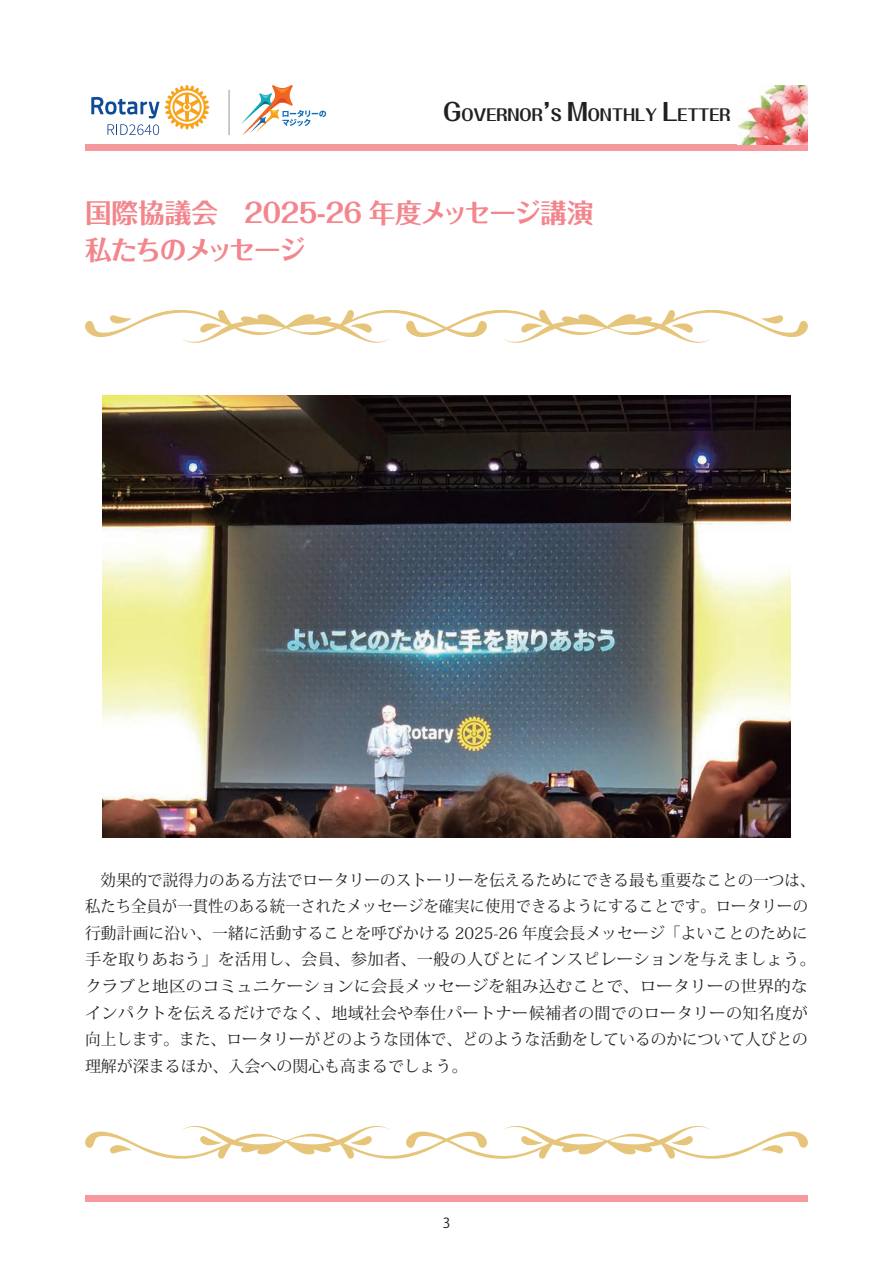
<style>
.page{position:relative;width:893px;height:1263px;background:#fff}
.page>*{position:absolute;margin:0;border:0;box-sizing:border-box;transform-origin:0 0}
.t1{font:700 26.55px/37.2px "Folk Pro";letter-spacing:-.035em;color:#f3858d}
.t2{font:15.9px/26.5px "Koz Min Pr 6 N";letter-spacing:.005em;color:#231f20}
.t3{font:700 15.9px "Folk Pro";color:#231f20}
.t4{font:13.8px "Koz Go Pr 6 N";color:#231f20}
.s1{font-size:23.85px}
</style>
<div class="page">
<div style="left:85px;top:1195px;width:723px;height:6px;background:#f6989d"></div>
<div style="left:85px;top:145px;width:723px;height:6px;background:#f6989d"></div>
<svg style="left:241px;top:85px;width:85px;height:50px"></svg>
<hr style="left:229px;top:90px;width:1px;height:45px;background:#939598">
<img style="left:737px;top:85px;width:71px;height:60px">
<svg style="left:91px;top:97px;width:68px;height:38px"></svg>
<svg style="left:165px;top:85px;width:44px;height:45px"></svg>
<img style="left:102px;top:395px;width:689px;height:443px">
<svg style="left:85px;top:310px;width:723px;height:33px"></svg>
<svg style="left:85px;top:1126px;width:723px;height:33px"></svg>
<p class="t3" style="left:443px;top:101px;width:289px"><span class="s1">G</span>OVERNOR<span class="s1">ʼ</span>S <span class="s1">M</span>ONTHLY <span class="s1">L</span>ETTER</p>
<h1 class="t1" style="left:85px;top:191px;width:510px">国際協議会　2025-26 年度メッセージ講演私たちのメッセージ</h1>
<p class="t2" style="left:85px;top:867px;width:732px;text-indent:15px">効果的で説得力のある方法でロータリーのストーリーを伝えるためにできる最も重要なことの一つは、私たち全員が一貫性のある統一されたメッセージを確実に使用できるようにすることです。ロータリーの行動計画に沿い、一緒に活動することを呼びかける 2025-26 年度会長メッセージ「よいことのために手を取りあおう」を活用し、会員、参加者、一般の人びとにインスピレーションを与えましょう。クラブと地区のコミュニケーションに会長メッセージを組み込むことで、ロータリーの世界的なインパクトを伝えるだけでなく、地域社会や奉仕パートナー候補者の間でのロータリーの知名度が向上します。また、ロータリーがどのような団体で、どのような活動をしているのかについて人びとの理解が深まるほか、入会への関心も高まるでしょう。</p>
<p class="t4" style="left:443px;top:1215px;width:9px">3</p>
</div>
